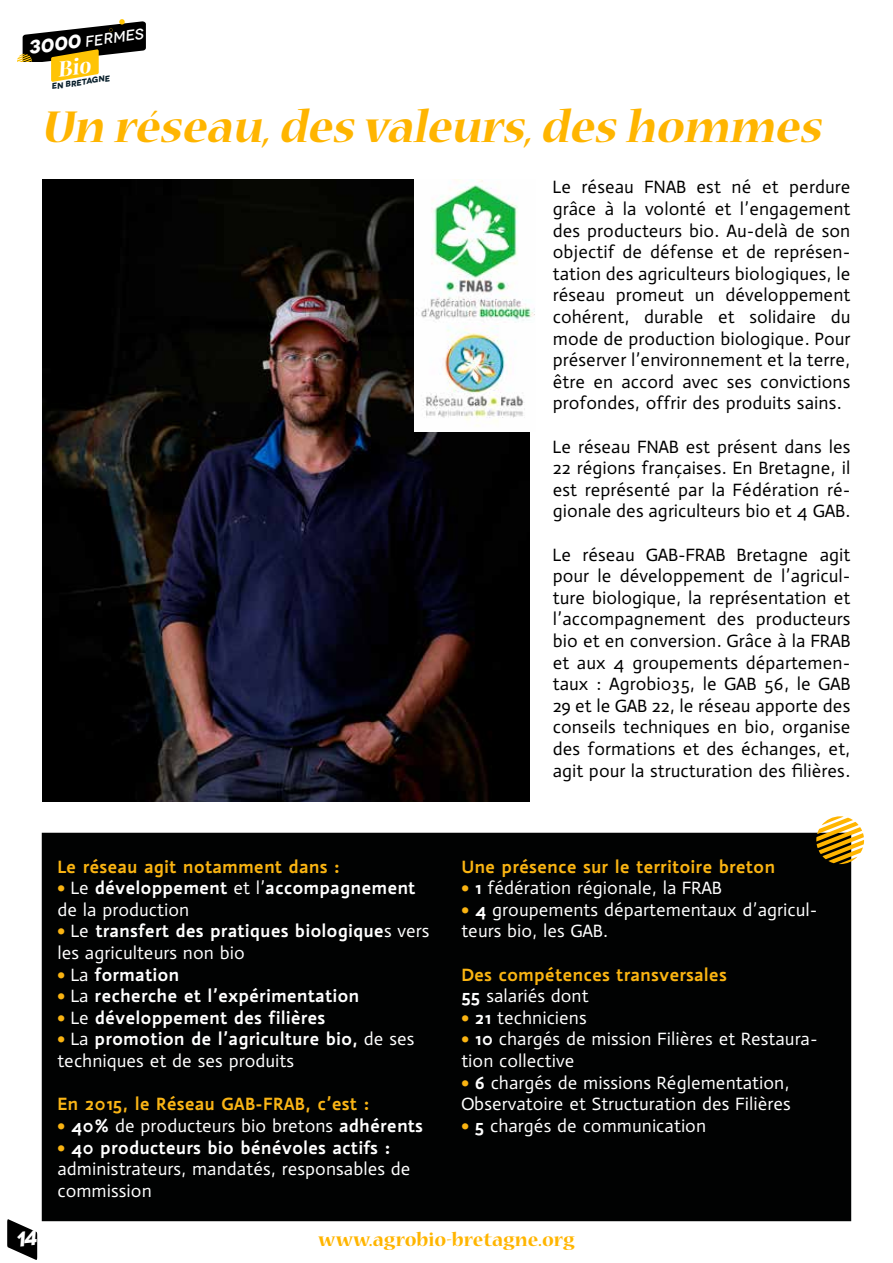
<style>
.page{position:relative;width:893px;height:1263px;background:#fff}
.page>*{position:absolute;margin:0;border:0;box-sizing:border-box;transform-origin:0 0}
.t1{font:italic 700 49.5px "Nueva Std";color:#ffb500}
.t2{font:700 21px "Nueva Std";color:#ffb500}
.t3{font:italic 700 18.75px "Novecentowide";color:#fff}
.t4{font:18px/21.6px "actor";color:#000;text-align:justify}
.t5{font:18px/21.6px "actor";color:#fff}
.t6{font:700 18px/21.6px "actor";color:#fff}
.t7{font:700 18px/21.6px "actor";color:#fab412}
.t8{font:700 18px "actor";color:#fab516}
.t9{font:italic 500 15px "Novecentowide";color:#fff}
.t10{font:italic 700 8.25px "Novecentowide";color:#081f2b}
.s1{font-family:"Delicious";font-weight:400;color:#fab412}
.s2{font-weight:400}
.s3{font-family:"Delicious";color:#fab412}
.s4{font-weight:700}
.s5{color:#fff}
.s6{font-weight:400;color:#fff}
</style>
<div class="page">
<div style="left:42px;top:833px;width:809px;height:388px;background:#010202"></div>
<img style="left:43px;top:180px;width:486px;height:621px">
<img style="left:414px;top:180px;width:121px;height:252px">
<svg style="left:816px;top:816px;width:48px;height:48px"></svg>
<svg style="left:7px;top:1219px;width:31px;height:41px"></svg>
<svg style="left:17px;top:19px;width:129px;height:63px"></svg>
<p class="t3" style="left:27px;top:36px;width:54px;rotate:-8deg">3000</p>
<p class="t9" style="left:83px;top:32px;width:61px;rotate:-7deg">fermes</p>
<p class="t10" style="left:51px;top:82px;width:61px;rotate:-9deg">en Bretagne</p>
<h1 class="t1" style="left:41px;top:104px;width:790px">Un réseau,des valeurs,des hommes</h1>
<p class="t4" style="left:553px;top:176px;width:299px">Le réseau FNAB est né et perdure grâce à la volonté et l’engagement des producteurs bio. Au-delà de son objectif de défense et de représen&shy;tation des agriculteurs biologiques, le réseau promeut un développement cohérent, durable et solidaire du mode de production biologique. Pour préserver l’environnement et la terre, être en accord avec ses convictions profondes, offrir des produits sains.</p>
<p class="t4" style="left:553px;top:436px;width:299px">Le réseau FNAB est présent dans les 22 régions françaises. En Bretagne, il est représenté par la Fédération ré&shy;gionale des agriculteurs bio et 4 GAB.</p>
<p class="t4" style="left:553px;top:544px;width:299px">Le réseau GAB-FRAB Bretagne agit pour le développement de l’agricul&shy;ture biologique, la représentation et l’accompagnement des producteurs bio et en conversion. Grâce à la FRAB et aux 4 groupements départemen&shy;taux : Agrobio35, le GAB 56, le GAB 29 et le GAB 22, le réseau apporte des conseils techniques en bio, organise des formations et des échanges, et, agit pour la structuration des filières.</p>
<p class="t7" style="left:57px;top:855px;width:284px">Le réseau agit notamment dans :</p>
<p class="t6" style="left:57px;top:877px;width:360px"><span class="s1">•</span> <span class="s2">Le</span> développement <span class="s2">et l’</span>accompagnement <span class="s2">de la production</span></p>
<p class="t6" style="left:57px;top:920px;width:374px"><span class="s1">•</span> <span class="s2">Le</span> transfert des pratiques biologique<span class="s2">s vers les agriculteurs non bio</span></p>
<p class="t6" style="left:57px;top:963px;width:124px"><span class="s1">•</span> <span class="s2">La</span> formation</p>
<p class="t6" style="left:57px;top:985px;width:304px"><span class="s1">•</span> <span class="s2">La</span> recherche et l’expérimentation</p>
<p class="t6" style="left:57px;top:1007px;width:270px"><span class="s1">•</span> <span class="s2">Le</span> développement des filières</p>
<p class="t5" style="left:57px;top:1028px;width:359px"><span class="s3">•</span> La <span class="s4">promotion de l’agriculture bio,</span> de ses techniques et de ses produits</p>
<p class="t8" style="left:57px;top:1093px;width:314px">En 2015, le Réseau GAB-FRAB, c’est :</p>
<p class="t5" style="left:57px;top:1115px;width:367px"><span class="s3">•</span> <span class="s4">40%</span> de producteurs bio bretons <span class="s4">adhérents</span></p>
<p class="t5" style="left:57px;top:1136px;width:355px"><span class="s3">•</span> <span class="s4">40 producteurs bio bénévoles actifs : </span>administrateurs, mandatés, responsables de commission</p>
<p class="t7" style="left:461px;top:855px;width:315px">Une présence sur le territoire breton</p>
<p class="t5" style="left:461px;top:877px;width:262px"><span class="s3">•</span> <span class="s4">1</span> fédération régionale, la FRAB</p>
<p class="t5" style="left:461px;top:899px;width:358px"><span class="s3">•</span> <span class="s4">4</span> groupements départementaux d’agricul&shy;teurs bio, les GAB.</p>
<p class="t7" style="left:461px;top:963px;width:267px">Des compétences transversales<br><span class="s5">55</span> <span class="s6">salariés dont</span></p>
<p class="t5" style="left:461px;top:1007px;width:127px"><span class="s3">•</span> <span class="s4">21</span> techniciens</p>
<p class="t5" style="left:461px;top:1028px;width:358px"><span class="s3">•</span> <span class="s4">10</span> chargés de mission Filières et Restaura&shy;tion collective</p>
<p class="t5" style="left:461px;top:1072px;width:331px"><span class="s3">•</span> <span class="s4">6</span> chargés de missions Réglementation,<br>Observatoire et Structuration des Filières</p>
<p class="t5" style="left:461px;top:1115px;width:246px"><span class="s3">•</span> <span class="s4">5</span> chargés de communication</p>
<p class="t2" style="left:318px;top:1230px;width:258px">www.agrobio-bretagne.org</p>
</div>
